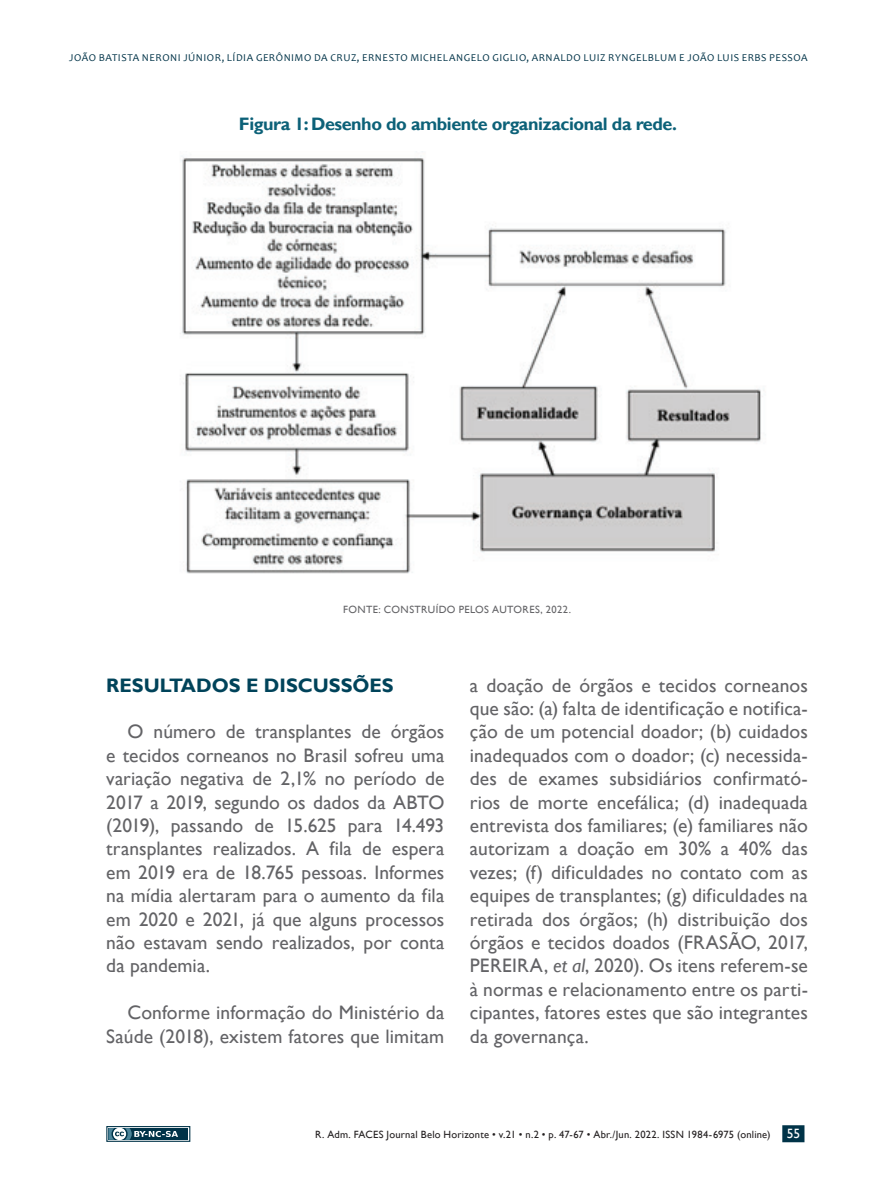
<style>
.page{position:relative;width:893px;height:1191px;background:#fff}
.page>*{position:absolute;margin:0;border:0;box-sizing:border-box;transform-origin:0 0}
.t1{font:19.5px/23.4px "Gill Sans";letter-spacing:.005em;color:#636366;text-align:justify}
.t2{font:700 19.5px "Gill Sans";color:#00435a}
.t3{font:700 18px "Gill Sans";letter-spacing:-.025em;color:#0c6178}
.t4{font:10.5px "Candara";letter-spacing:.05em;color:#003348}
.t5{font:10.5px "Gill Sans";letter-spacing:.02em;color:#231f20}
.t6{font:10.5px "Gill Sans";letter-spacing:.035em;color:#636366}
.s1{font-style:italic}
.s2{font-size:13.5px;color:#fff}
</style>
<div class="page">
<svg style="left:106px;top:1126px;width:84px;height:15px"></svg>
<div style="left:108px;top:1128px;width:80px;height:11px;background:#003348"></div>
<svg style="left:108px;top:1128px;width:70px;height:11px"></svg>
<div style="left:782px;top:1125px;width:22px;height:17px;background:#003348"></div>
<img style="left:181px;top:151px;width:580px;height:423px">
<p class="t4" style="left:69px;top:51px;width:13px">JOÃO</p>
<p class="t4" style="left:99px;top:51px;width:14px">BATISTA</p>
<p class="t4" style="left:142px;top:51px;width:15px">NERONI</p>
<p class="t4" style="left:183px;top:51px;width:13px">JÚNIOR</p>
<p class="t4" style="left:222px;top:51px;width:21px">, LÍDIA</p>
<p class="t4" style="left:256px;top:51px;width:120px">GERÔNI MO DA CRUZ, ERNESTO</p>
<p class="t4" style="left:410px;top:51px;width:7px">MIC</p>
<p class="t4" style="left:430px;top:51px;width:15px">HELANGELO</p>
<p class="t4" style="left:492px;top:51px;width:14px">GIGLIO</p>
<p class="t4" style="left:527px;top:51px;width:21px">, ARNALDO</p>
<p class="t4" style="left:584px;top:51px;width:46px">LUI Z RYNGELBLU</p>
<p class="t4" style="left:668px;top:51px;width:33px">M E JOÃO</p>
<p class="t4" style="left:717px;top:51px;width:12px">LUIS</p>
<p class="t4" style="left:742px;top:51px;width:13px">ERBS</p>
<p class="t4" style="left:769px;top:51px;width:14px">PESSOA</p>
<p class="t3" style="left:239px;top:113px;width:440px">Figura 1: Desenho do ambiente organizacional da rede.</p>
<p class="t6" style="left:343px;top:603px;width:229px">FONTE: CONSTRUÍDO PELOS AUTORES, 2022.</p>
<p class="t2" style="left:106px;top:673px;width:289px">RESULTADOS E DISCUSSÕES</p>
<p class="t1" style="left:106px;top:720px;width:340px;text-indent:21px">O número de transplantes de órgãos e tecidos corneanos no Brasil sofreu uma variação negativa de 2,1% no período de 2017 a 2019, segundo os dados da ABTO (2019), passando de 15.625 para 14.493 transplantes realizados. A fila de espera em 2019 era de 18.765 pessoas. Informes na mídia alertaram para o aumento da fila em 2020 e 2021, já que alguns processos não estavam sendo realizados, por conta da pandemia.</p>
<p class="t1" style="left:106px;top:1001px;width:340px;text-align:right">Conforme informação do Ministério da<br>Saúde (2018), existem fatores que limitam</p>
<p class="t1" style="left:470px;top:673px;width:340px">a doação de órgãos e tecidos corneanos que são: (a) falta de identificação e notifica&shy;ção de um potencial doador; (b) cuidados inadequados com o doador; (c) necessida&shy;des de exames subsidiários confirmató&shy;rios de morte encefálica; (d) inadequada entrevista dos familiares; (e) familiares não autorizam a doação em 30% a 40% das vezes; (f) dificuldades no contato com as equipes de transplantes; (g) dificuldades na retirada dos órgãos; (h) distribuição dos órgãos e tecidos doados (FRASÃO, 2017, PEREIRA, <span class="s1">et al</span>, 2020). Os itens referem-se à normas e relacionamento entre os parti&shy;cipantes, fatores estes que são integrantes da governança.</p>
<p class="t5" style="left:315px;top:1128px;width:487px">R. Adm. FACES Journal Belo Horizonte • v.21 • n.2 • p. 47-67 • Abr./Jun. 2022. ISSN 1984-6975 (online) <span class="s2">55</span></p>
</div>
